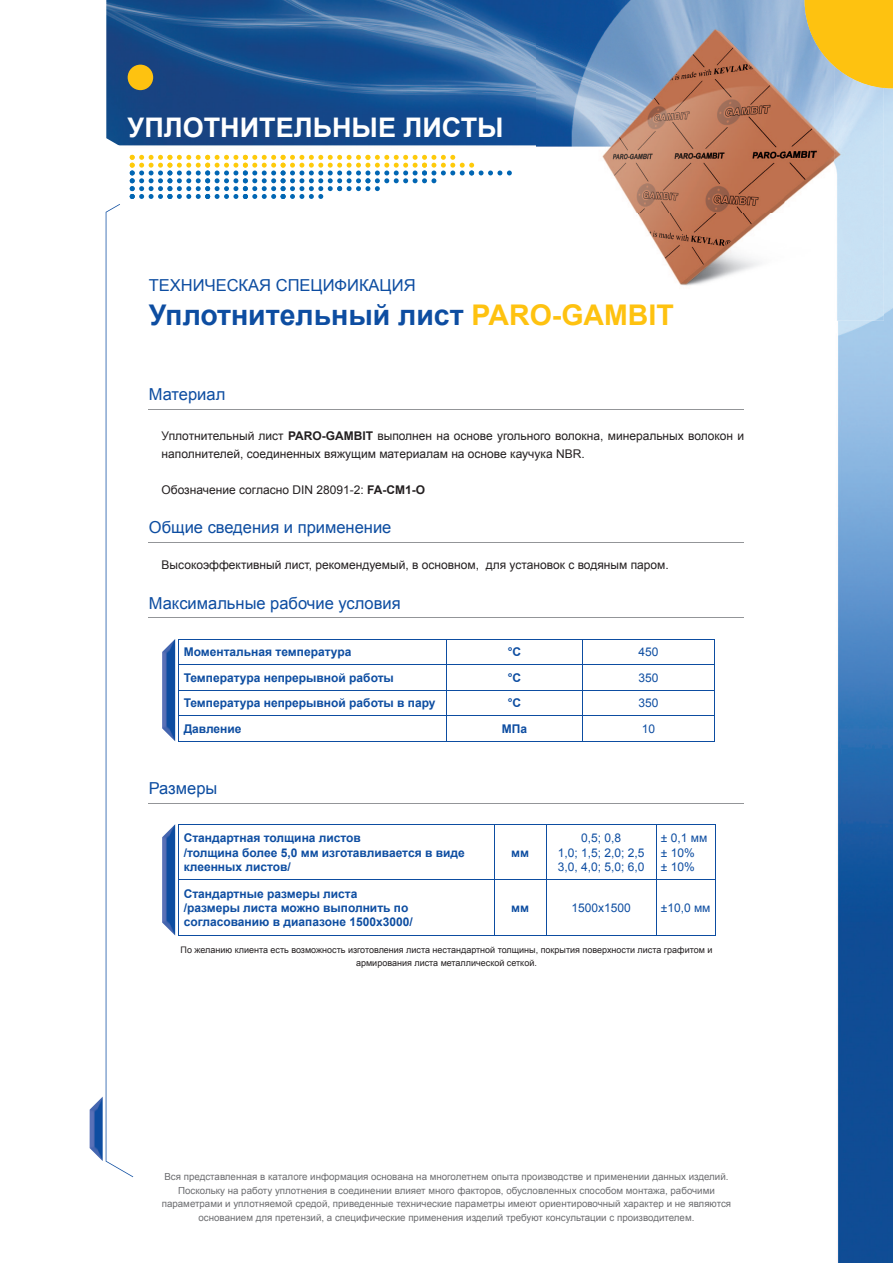
<style>
.page{position:relative;width:893px;height:1263px;background:#fff}
.page>*{position:absolute;margin:0;border:0;box-sizing:border-box;transform-origin:0 0}
.t1{font:700 28.5px "Arial";color:#0d4da1}
.t2{font:700 27px "Arial";color:#fff}
.t3{font:16.5px "Arial";color:#0d4da1}
.t4{font:700 12px/14.4px "Arial";color:#0d4da1}
.t5{font:12px/18px "Arial";color:#231f20}
.t6{font:12px/14.4px "Arial";color:#0d4da1;text-align:center}
.t7{font:9.75px/13.5px "Arial";color:#6c6d70;text-align:center}
.t8{font:9px/13.5px "Arial";color:#231f20;text-align:center}
.s1{color:#fec210}
.s2{font-weight:700}
</style>
<div class="page">
<img style="left:132px;top:0;width:761px;height:1263px">
<svg style="left:884px;top:0;width:9px;height:88px"></svg>
<img style="left:536px;top:0;width:298px;height:321px">
<img style="left:834px;top:88px;width:50px;height:233px">
<img style="left:805px;top:0;width:79px;height:88px">
<hr style="left:149px;top:409px;width:595px;height:1px;background:#939598">
<hr style="left:149px;top:542px;width:595px;height:1px;background:#939598">
<hr style="left:149px;top:617px;width:595px;height:1px;background:#939598">
<hr style="left:149px;top:803px;width:595px;height:1px;background:#939598">
<hr style="left:446px;top:639px;width:137px;height:1px;background:#0d4da1">
<hr style="left:583px;top:639px;width:132px;height:1px;background:#0d4da1">
<hr style="left:446px;top:664px;width:137px;height:1px;background:#0d4da1">
<hr style="left:583px;top:664px;width:132px;height:1px;background:#0d4da1">
<hr style="left:446px;top:690px;width:137px;height:1px;background:#0d4da1">
<hr style="left:583px;top:690px;width:132px;height:1px;background:#0d4da1">
<hr style="left:446px;top:715px;width:137px;height:1px;background:#0d4da1">
<svg style="left:89px;top:0;width:423px;height:1177px"></svg>
<hr style="left:583px;top:715px;width:132px;height:1px;background:#0d4da1">
<svg style="left:582px;top:640px;width:1px;height:101px"></svg>
<svg style="left:714px;top:640px;width:1px;height:101px"></svg>
<hr style="left:178px;top:741px;width:268px;height:1px;background:#0d4da1">
<hr style="left:446px;top:741px;width:137px;height:1px;background:#0d4da1">
<hr style="left:583px;top:741px;width:132px;height:1px;background:#0d4da1">
<img style="left:175px;top:639px;width:1px;height:102px">
<img style="left:162px;top:639px;width:13px;height:102px">
<img style="left:175px;top:824px;width:1px;height:111px">
<img style="left:162px;top:824px;width:13px;height:111px">
<hr style="left:178px;top:824px;width:316px;height:1px;background:#0d4da1">
<hr style="left:178px;top:825px;width:1px;height:54px;background:#0d4da1">
<hr style="left:494px;top:824px;width:52px;height:1px;background:#0d4da1">
<hr style="left:494px;top:825px;width:1px;height:54px;background:#0d4da1">
<hr style="left:546px;top:824px;width:111px;height:1px;background:#0d4da1">
<hr style="left:546px;top:825px;width:1px;height:54px;background:#0d4da1">
<hr style="left:657px;top:824px;width:59px;height:1px;background:#0d4da1">
<hr style="left:656px;top:825px;width:1px;height:54px;background:#0d4da1">
<hr style="left:715px;top:825px;width:1px;height:54px;background:#0d4da1">
<hr style="left:178px;top:879px;width:316px;height:1px;background:#0d4da1">
<hr style="left:178px;top:880px;width:1px;height:55px;background:#0d4da1">
<hr style="left:494px;top:879px;width:52px;height:1px;background:#0d4da1">
<hr style="left:494px;top:880px;width:1px;height:55px;background:#0d4da1">
<hr style="left:546px;top:879px;width:111px;height:1px;background:#0d4da1">
<hr style="left:546px;top:880px;width:1px;height:55px;background:#0d4da1">
<hr style="left:657px;top:879px;width:59px;height:1px;background:#0d4da1">
<hr style="left:656px;top:880px;width:1px;height:55px;background:#0d4da1">
<hr style="left:715px;top:880px;width:1px;height:55px;background:#0d4da1">
<hr style="left:178px;top:935px;width:316px;height:1px;background:#0d4da1">
<hr style="left:494px;top:935px;width:52px;height:1px;background:#0d4da1">
<hr style="left:546px;top:935px;width:111px;height:1px;background:#0d4da1">
<hr style="left:657px;top:935px;width:59px;height:1px;background:#0d4da1">
<h2 class="t2" style="left:128px;top:110px;width:377px">УПЛОТНИТЕЛЬНЫЕ ЛИСТЫ</h2>
<h3 class="t3" style="left:149px;top:275px;width:268px">ТЕХНИЧЕСКАЯ СПЕЦИФИКАЦИЯ</h3>
<h1 class="t1" style="left:149px;top:296px;width:526px">Уплотнительный лист <span class="s1">PARO-GAMBIT</span></h1>
<h3 class="t3" style="left:149px;top:384px;width:78px">Материал</h3>
<p class="t5" style="left:162px;top:427px;width:584px">Уплотнительный лист <span class="s2">PARO-GAMBIT</span> выполнен на основе угольного волокна, минеральных волокон и наполнителей, соединенных вяжущим материалам на основе каучука NBR.</p>
<p class="t5" style="left:162px;top:481px;width:265px">Обозначение согласно DIN 28091-2: <span class="s2">FA-CM1-O</span></p>
<h3 class="t3" style="left:149px;top:517px;width:244px">Общие сведения и применение</h3>
<p class="t5" style="left:162px;top:556px;width:509px">Высокоэффективный лист, рекомендуемый, в основном, для установок с водяным паром.</p>
<h3 class="t3" style="left:149px;top:592px;width:253px">Максимальные рабочие условия</h3>
<p class="t4" style="left:184px;top:645px;width:169px">Моментальная температура</p>
<p class="t4" style="left:508px;top:645px;width:15px">°C</p>
<p class="t6" style="left:638px;top:645px;width:22px">450</p>
<p class="t4" style="left:184px;top:671px;width:212px">Температура непрерывной работы</p>
<p class="t4" style="left:508px;top:671px;width:15px">°C</p>
<p class="t6" style="left:638px;top:671px;width:22px">350</p>
<p class="t4" style="left:184px;top:696px;width:253px">Температура непрерывной работы в пару</p>
<p class="t4" style="left:508px;top:696px;width:15px">°C</p>
<p class="t6" style="left:638px;top:696px;width:22px">350</p>
<p class="t4" style="left:184px;top:722px;width:59px">Давление</p>
<p class="t4" style="left:502px;top:722px;width:27px">MПa</p>
<p class="t6" style="left:642px;top:722px;width:15px">10</p>
<h3 class="t3" style="left:149px;top:778px;width:70px">Размеры</h3>
<p class="t4" style="left:184px;top:831px;width:283px">Стандартная толщина листов<br>/толщина более 5,0 мм изготавливается в виде клеенных листов/</p>
<p class="t4" style="left:511px;top:845px;width:19px">мм</p>
<p class="t6" style="left:558px;top:831px;width:88px">0,5; 0,8<br>1,0; 1,5; 2,0; 2,5<br>3,0, 4,0; 5,0; 6,0</p>
<p class="t6" style="left:661px;top:831px;width:48px;text-align:left">± 0,1 мм ± 10%<br>± 10%</p>
<p class="t4" style="left:184px;top:886px;width:231px">Стандартные размеры листа /размеры листа можно выполнить по согласованию в диапазоне 1500x3000/</p>
<p class="t4" style="left:511px;top:901px;width:19px">мм</p>
<p class="t6" style="left:572px;top:900px;width:61px">1500x1500</p>
<p class="t6" style="left:661px;top:900px;width:51px">±10,0 мм</p>
<p class="t8" style="left:181px;top:943px;width:533px">По желанию клиента есть возможность изготовления листа нестандартной толщины, покрытия поверхности листа графитом и армирования листа металлической сеткой.</p>
<p class="t7" style="left:162px;top:1170px;width:571px">Вся представленная в каталоге информация основана на многолетнем опыта производстве и применении данных изделий.<br>Поскольку на работу уплотнения в соединении влияет много факторов, обусловленных способом монтажа, рабочими параметрами и уплотняемой средoй, приведенные технические параметры имеют ориентировочный характер и не являются основанием для претензий, а специфические применения изделий требуют консультации с производителем.</p>
</div>
